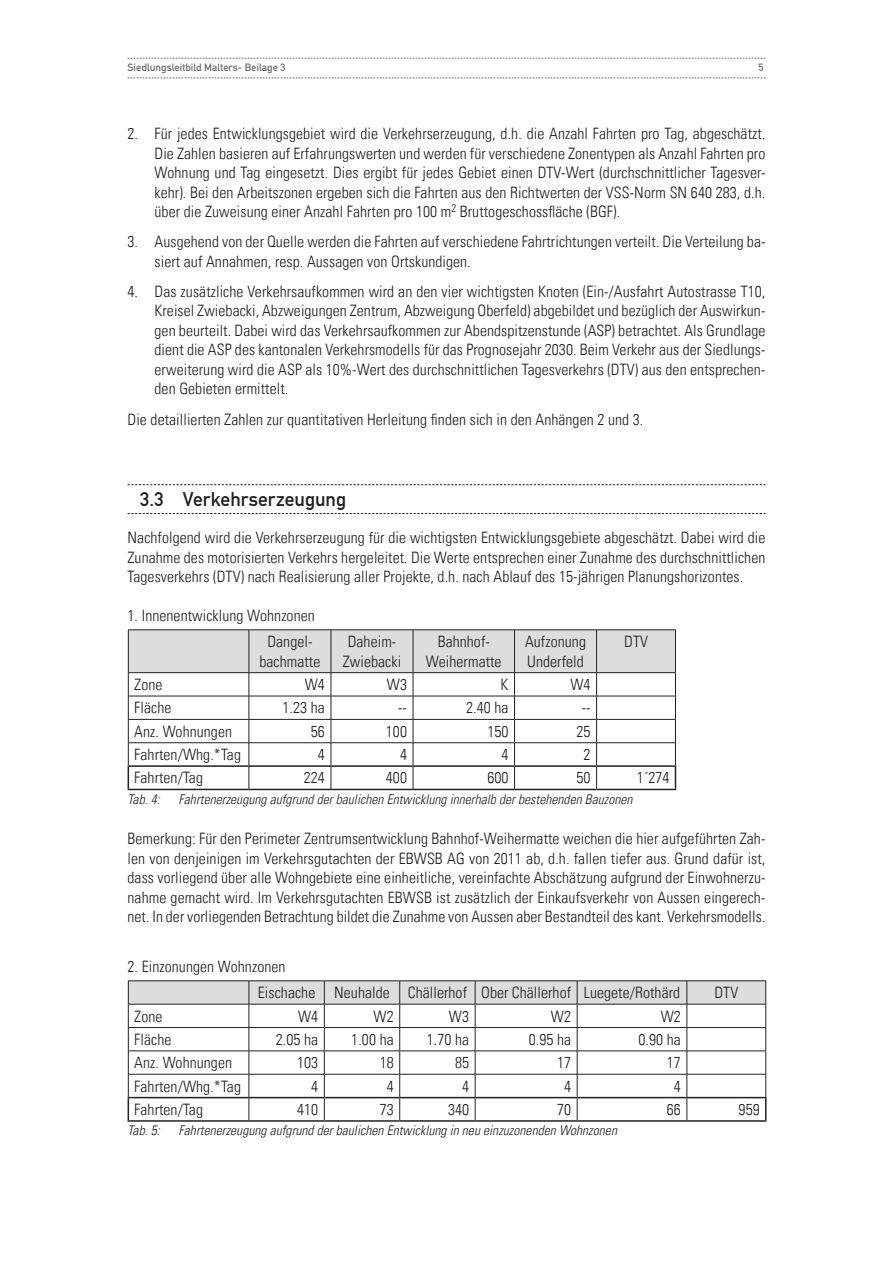
<style>
.page{position:relative;width:893px;height:1263px;background:#fff}
.page>*{position:absolute;margin:0;border:0;box-sizing:border-box;transform-origin:0 0}
.t1{font:19.5px "DIN Mittelschrift Std";color:#231f20}
.t2{font:300 condensed 15.75px/19.5px "Univers LT";letter-spacing:.005em;color:#231f20;text-align:justify}
.t3{font:italic 300 condensed 13.5px "Univers LT";letter-spacing:.005em;color:#231f20}
.t4{font:10.5px "DIN Mittelschrift Std";letter-spacing:.005em;color:#6c6d70}
</style>
<div class="page">
<svg style="left:128px;top:58px;width:637px;height:1px"></svg>
<svg style="left:128px;top:78px;width:637px;height:1px"></svg>
<svg style="left:128px;top:484px;width:637px;height:1px"></svg>
<svg style="left:128px;top:513px;width:637px;height:1px"></svg>
<hr style="left:128px;top:629px;width:121px;height:1px;background:#231f20">
<hr style="left:249px;top:629px;width:82px;height:1px;background:#231f20">
<hr style="left:331px;top:629px;width:82px;height:1px;background:#231f20">
<hr style="left:413px;top:629px;width:101px;height:1px;background:#231f20">
<hr style="left:514px;top:629px;width:83px;height:1px;background:#231f20">
<hr style="left:597px;top:629px;width:79px;height:1px;background:#231f20">
<svg style="left:128px;top:630px;width:548px;height:159px"></svg>
<hr style="left:128px;top:789px;width:121px;height:1px;background:#231f20">
<hr style="left:249px;top:789px;width:82px;height:1px;background:#231f20">
<hr style="left:331px;top:789px;width:82px;height:1px;background:#231f20">
<hr style="left:413px;top:789px;width:101px;height:1px;background:#231f20">
<hr style="left:514px;top:789px;width:83px;height:1px;background:#231f20">
<hr style="left:597px;top:789px;width:79px;height:1px;background:#231f20">
<hr style="left:128px;top:980px;width:121px;height:1px;background:#231f20">
<hr style="left:249px;top:980px;width:75px;height:1px;background:#231f20">
<hr style="left:324px;top:980px;width:76px;height:1px;background:#231f20">
<hr style="left:400px;top:980px;width:75px;height:1px;background:#231f20">
<hr style="left:475px;top:980px;width:102px;height:1px;background:#231f20">
<hr style="left:577px;top:980px;width:110px;height:1px;background:#231f20">
<hr style="left:687px;top:980px;width:79px;height:1px;background:#231f20">
<svg style="left:128px;top:981px;width:638px;height:139px"></svg>
<hr style="left:128px;top:1120px;width:121px;height:2px;background:#231f20">
<hr style="left:249px;top:1120px;width:75px;height:2px;background:#231f20">
<hr style="left:324px;top:1120px;width:76px;height:2px;background:#231f20">
<hr style="left:400px;top:1120px;width:75px;height:2px;background:#231f20">
<hr style="left:475px;top:1120px;width:102px;height:2px;background:#231f20">
<hr style="left:577px;top:1120px;width:110px;height:2px;background:#231f20">
<hr style="left:687px;top:1120px;width:79px;height:2px;background:#231f20">
<p class="t4" style="left:128px;top:61px;width:160px">Siedlungsleitbild Malters- Beilage 3</p>
<p class="t4" style="left:758px;top:61px;width:7px">5</p>
<p class="t2" style="left:155px;top:124px;width:612px;text-indent:-27px">2. Für jedes Entwicklungsgebiet wird die Verkehrserzeugung, d.h. die Anzahl Fahrten pro Tag, abgeschätzt.<br>Die Zahlen basieren auf Erfahrungswerten und werden für verschiedene Zonentypen als Anzahl Fahrten pro Wohnung und Tag eingesetzt. Dies ergibt für jedes Gebiet einen DTV-Wert (durchschnittlicher Tagesver&shy;kehr). Bei den Arbeitszonen ergeben sich die Fahrten aus den Richtwerten der VSS-Norm SN 640 283, d.h. über die Zuweisung einer Anzahl Fahrten pro 100 m<sup>2</sup> Bruttogeschossfläche (BGF).</p>
<p class="t2" style="left:155px;top:232px;width:612px;text-indent:-27px">3. Ausgehend von der Quelle werden die Fahrten auf verschiedene Fahrtrichtungen verteilt. Die Verteilung ba&shy;siert auf Annahmen, resp. Aussagen von Ortskundigen.</p>
<p class="t2" style="left:155px;top:282px;width:612px;text-indent:-27px">4. Das zusätzliche Verkehrsaufkommen wird an den vier wichtigsten Knoten (Ein-/Ausfahrt Autostrasse T10, Kreisel Zwiebacki, Abzweigungen Zentrum, Abzweigung Oberfeld) abgebildet und bezüglich der Auswirkun&shy;gen beurteilt. Dabei wird das Verkehrsaufkommen zur Abendspitzenstunde (ASP) betrachtet. Als Grundlage dient die ASP des kantonalen Verkehrsmodells für das Prognosejahr 2030. Beim Verkehr aus der Siedlungs&shy;erweiterung wird die ASP als 10%-Wert des durchschnittlichen Tagesverkehrs (DTV) aus den entsprechen&shy;den Gebieten ermittelt.</p>
<p class="t2" style="left:128px;top:409px;width:517px">Die detaillierten Zahlen zur quantitativen Herleitung finden sich in den Anhängen 2 und 3.</p>
<p class="t1" style="left:140px;top:488px;width:207px">3.3 Verkehrserzeugung</p>
<p class="t2" style="left:128px;top:528px;width:639px">Nachfolgend wird die Verkehrserzeugung für die wichtigsten Entwicklungsgebiete abgeschätzt. Dabei wird die Zunahme des motorisierten Verkehrs hergeleitet. Die Werte entsprechen einer Zunahme des durchschnittlichen Tagesverkehrs (DTV) nach Realisierung aller Projekte, d.h. nach Ablauf des 15-jährigen Planungshorizontes.</p>
<p class="t2" style="left:128px;top:602px;width:189px;line-height:26.1px;text-align:right">1. Innenentwicklung Wohnzonen<br>Dangel-</p>
<p class="t2" style="left:259px;top:651px;width:62px">bachmatte</p>
<p class="t2" style="left:343px;top:632px;width:60px;text-align:center">Daheim-<br>Zwiebacki</p>
<p class="t2" style="left:426px;top:632px;width:77px;text-align:center">Bahnhof-<br>Weihermatte</p>
<p class="t2" style="left:525px;top:632px;width:62px">Aufzonung<br>Underfeld</p>
<p class="t2" style="left:624px;top:632px;width:25px">DTV</p>
<p class="t2" style="left:134px;top:675px;width:30px">Zone</p>
<p class="t2" style="left:305px;top:675px;width:22px">W4</p>
<p class="t2" style="left:387px;top:675px;width:22px">W3</p>
<p class="t2" style="left:501px;top:675px;width:9px">K</p>
<p class="t2" style="left:570px;top:675px;width:22px">W4</p>
<p class="t2" style="left:134px;top:698px;width:39px">Fläche</p>
<p class="t2" style="left:283px;top:698px;width:44px">1.23 ha</p>
<p class="t2" style="left:398px;top:698px;width:10px">--</p>
<p class="t2" style="left:466px;top:698px;width:44px">2.40 ha</p>
<p class="t2" style="left:582px;top:698px;width:10px">--</p>
<p class="t2" style="left:134px;top:721px;width:99px">Anz. Wohnungen</p>
<p class="t2" style="left:311px;top:721px;width:16px">56</p>
<p class="t2" style="left:386px;top:721px;width:23px">100</p>
<p class="t2" style="left:487px;top:721px;width:23px">150</p>
<p class="t2" style="left:576px;top:721px;width:16px">25</p>
<p class="t2" style="left:134px;top:745px;width:108px">Fahrten/Whg.*Tag</p>
<p class="t2" style="left:318px;top:745px;width:8px">4</p>
<p class="t2" style="left:400px;top:745px;width:8px">4</p>
<p class="t2" style="left:501px;top:745px;width:8px">4</p>
<p class="t2" style="left:584px;top:745px;width:8px">2</p>
<p class="t2" style="left:134px;top:768px;width:70px">Fahrten/Tag</p>
<p class="t2" style="left:304px;top:768px;width:23px">224</p>
<p class="t2" style="left:386px;top:768px;width:23px">400</p>
<p class="t2" style="left:487px;top:768px;width:23px">600</p>
<p class="t2" style="left:576px;top:768px;width:16px">50</p>
<p class="t2" style="left:637px;top:768px;width:34px">1´274</p>
<p class="t3" style="left:128px;top:791px;width:34px">Tab. 4:</p>
<p class="t3" style="left:179px;top:791px;width:455px">Fahrtenerzeugung aufgrund der baulichen Entwicklung innerhalb der bestehenden Bauzonen</p>
<p class="t2" style="left:128px;top:829px;width:639px">Bemerkung: Für den Perimeter Zentrumsentwicklung Bahnhof-Weihermatte weichen die hier aufgeführten Zah&shy;len von denjeinigen im Verkehrsgutachten der EBWSB AG von 2011 ab, d.h. fallen tiefer aus. Grund dafür ist, dass vorliegend über alle Wohngebiete eine einheitliche, vereinfachte Abschätzung aufgrund der Einwohnerzu&shy;nahme gemacht wird. Im Verkehrsgutachten EBWSB ist zusätzlich der Einkaufsverkehr von Aussen eingerech&shy;net. In der vorliegenden Betrachtung bildet die Zunahme von Aussen aber Bestandteil des kant. Verkehrsmodells.</p>
<p class="t2" style="left:258px;top:953px;width:424px;line-height:26.1px;text-indent:-130px">2. Einzonungen Wohnzonen<br>Eischache Neuhalde Chällerhof Ober Chällerhof Luegete/Rothärd</p>
<p class="t2" style="left:714px;top:983px;width:25px">DTV</p>
<p class="t2" style="left:134px;top:1006px;width:30px">Zone</p>
<p class="t2" style="left:298px;top:1006px;width:22px">W4</p>
<p class="t2" style="left:374px;top:1006px;width:22px">W2</p>
<p class="t2" style="left:449px;top:1006px;width:22px">W3</p>
<p class="t2" style="left:551px;top:1006px;width:22px">W2</p>
<p class="t2" style="left:661px;top:1006px;width:22px">W2</p>
<p class="t2" style="left:134px;top:1029px;width:39px">Fläche</p>
<p class="t2" style="left:276px;top:1029px;width:44px">2.05 ha</p>
<p class="t2" style="left:351px;top:1029px;width:44px">1.00 ha</p>
<p class="t2" style="left:427px;top:1029px;width:44px">1.70 ha</p>
<p class="t2" style="left:529px;top:1029px;width:44px">0.95 ha</p>
<p class="t2" style="left:638px;top:1029px;width:44px">0.90 ha</p>
<p class="t2" style="left:134px;top:1053px;width:99px">Anz. Wohnungen</p>
<p class="t2" style="left:297px;top:1053px;width:23px">103</p>
<p class="t2" style="left:380px;top:1053px;width:16px">18</p>
<p class="t2" style="left:455px;top:1053px;width:16px">85</p>
<p class="t2" style="left:557px;top:1053px;width:16px">17</p>
<p class="t2" style="left:667px;top:1053px;width:16px">17</p>
<p class="t2" style="left:134px;top:1076px;width:108px">Fahrten/Whg.*Tag</p>
<p class="t2" style="left:311px;top:1076px;width:8px">4</p>
<p class="t2" style="left:387px;top:1076px;width:8px">4</p>
<p class="t2" style="left:462px;top:1076px;width:8px">4</p>
<p class="t2" style="left:564px;top:1076px;width:8px">4</p>
<p class="t2" style="left:674px;top:1076px;width:8px">4</p>
<p class="t2" style="left:134px;top:1100px;width:70px">Fahrten/Tag</p>
<p class="t2" style="left:297px;top:1100px;width:23px">410</p>
<p class="t2" style="left:380px;top:1100px;width:16px">73</p>
<p class="t2" style="left:448px;top:1100px;width:23px">340</p>
<p class="t2" style="left:557px;top:1100px;width:16px">70</p>
<p class="t2" style="left:667px;top:1100px;width:16px">66</p>
<p class="t2" style="left:739px;top:1100px;width:23px">959</p>
<p class="t3" style="left:128px;top:1122px;width:34px">Tab. 5:</p>
<p class="t3" style="left:179px;top:1122px;width:440px">Fahrtenerzeugung aufgrund der baulichen Entwicklung in neu einzuzonenden Wohnzonen</p>
</div>
